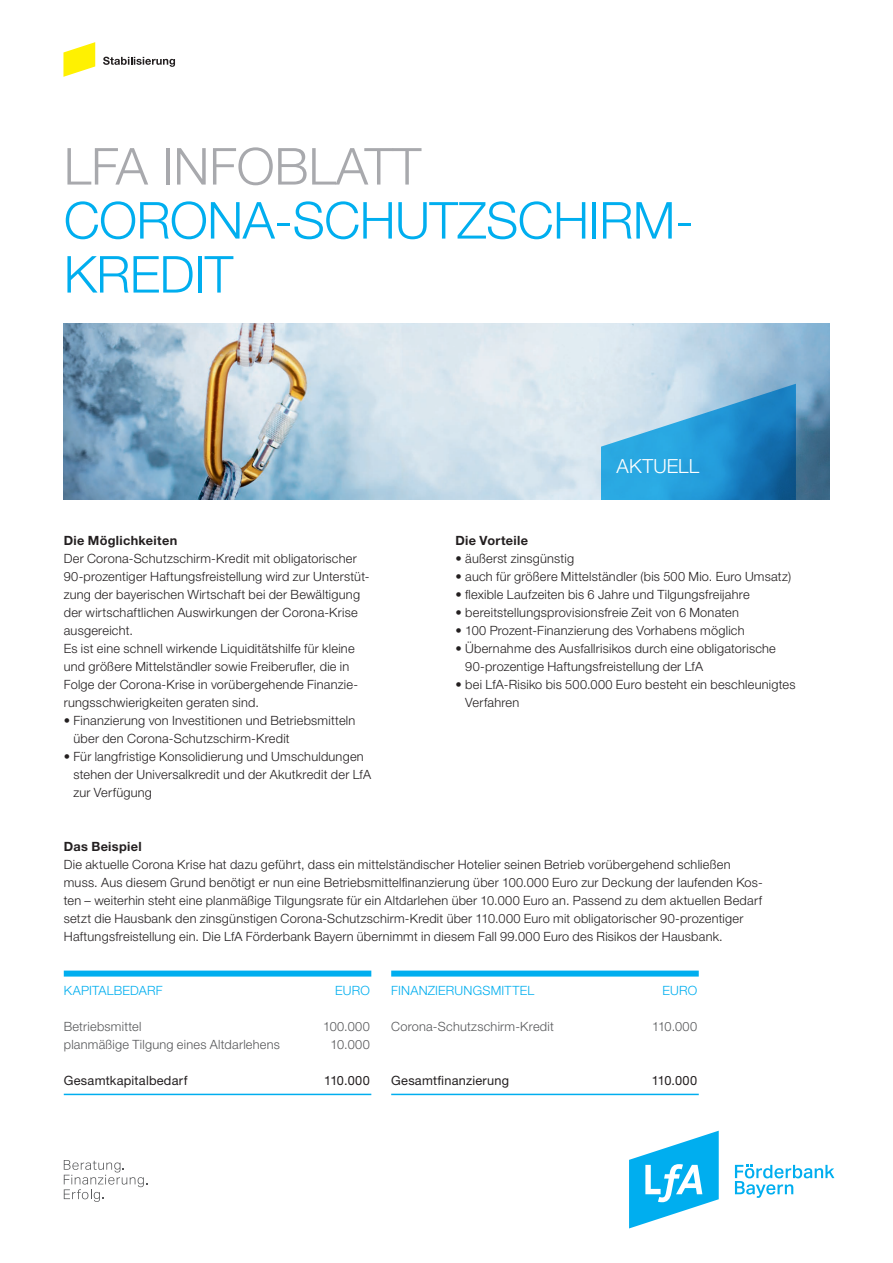
<style>
.page{position:relative;width:893px;height:1263px;background:#fff}
.page>*{position:absolute;margin:0;border:0;box-sizing:border-box;transform-origin:0 0}
.Headline_34_Pt{font:300 51px "Helvetica Neue LT Std";letter-spacing:-.01em;color:#00aeef}
.Headline_34_Pt-2{font:300 51px "Helvetica Neue LT Std";color:#a8a9ad}
.Headline_40_Pt{font:300 19.5px "Helvetica Neue LT Std";letter-spacing:.005em;color:#fff}
.Copy{font:300 12.75px/18px "Helvetica Neue LT Std";letter-spacing:.02em;color:#231f20}
.T-Tabelle__Copy_2020{font:300 12.75px "Helvetica Neue LT Std";letter-spacing:.02em;color:#57585a}
.T-Tabelle__Abschluss{font:12.75px "Helvetica Neue LT Std";letter-spacing:.02em;color:#231f20}
.T-Tabelle__Headline{font:300 12.75px "Helvetica Neue LT Std";letter-spacing:.015em;color:#00aeef}
.Copy__Auszeichnung{font:700 12.75px "Helvetica Neue LT Std";letter-spacing:.025em;color:#231f20}
</style>
<div class="page">
<svg style="left:63px;top:42px;width:32px;height:35px"></svg>
<svg style="left:103px;top:57px;width:72px;height:10px"></svg>
<div style="left:64px;top:970px;width:307px;height:6px;background:#00aeef"></div>
<hr style="left:64px;top:1094px;width:307px;height:1px;background:#00aeef">
<div style="left:391px;top:970px;width:308px;height:6px;background:#00aeef"></div>
<hr style="left:391px;top:1094px;width:308px;height:1px;background:#00aeef">
<img style="left:64px;top:323px;width:765px;height:177px">
<svg style="left:601px;top:384px;width:195px;height:116px"></svg>
<svg style="left:629px;top:1131px;width:90px;height:97px"></svg>
<svg style="left:735px;top:1165px;width:99px;height:33px"></svg>
<svg style="left:64px;top:1160px;width:83px;height:42px"></svg>
<p class="Headline_34_Pt-2" style="left:64px;top:135px;width:359px">LFA INFOBLATT</p>
<p class="Headline_34_Pt" style="left:64px;top:189px;width:631px">CORONA-SCHUTZSCHIRM-</p>
<p class="Headline_34_Pt" style="left:64px;top:243px;width:171px">KREDIT</p>
<p class="Copy__Auszeichnung" style="left:64px;top:532px;width:115px">Die Möglichkeiten</p>
<p class="Copy" style="left:64px;top:549px;width:307px">Der Corona-Schutzschirm-Kredit mit obligatorischer 90-prozentiger Haftungsfreistellung wird zur Unterstüt&shy;zung der bayerischen Wirtschaft bei der Bewältigung der wirtschaftlichen Auswirkungen der Corona-Krise ausgereicht.</p>
<p class="Copy" style="left:64px;top:639px;width:296px">Es ist eine schnell wirkende Liquiditätshilfe für kleine und größere Mittelständler sowie Freiberufler, die in Folge der Corona-Krise in vorübergehende Finanzie&shy;rungsschwierigkeiten geraten sind.</p>
<p class="Copy" style="left:73px;top:711px;width:283px;text-indent:-10px">• Finanzierung von Investitionen und Betriebsmitteln über den Corona-Schutzschirm-Kredit</p>
<p class="Copy" style="left:73px;top:747px;width:299px;text-indent:-10px">• Für langfristige Konsolidierung und Umschuldungen stehen der Universalkredit und der Akutkredit der LfA zur Verfügung</p>
<p class="Headline_40_Pt" style="left:617px;top:454px;width:84px">AKTUELL</p>
<p class="Copy__Auszeichnung" style="left:455px;top:532px;width:74px">Die Vorteile</p>
<p class="Copy" style="left:455px;top:549px;width:120px">• äußerst zinsgünstig</p>
<p class="Copy" style="left:455px;top:567px;width:337px">• auch für größere Mittelständler (bis 500 Mio. Euro Umsatz)</p>
<p class="Copy" style="left:455px;top:585px;width:296px">• flexible Laufzeiten bis 6 Jahre und Tilgungsfreijahre</p>
<p class="Copy" style="left:455px;top:603px;width:285px">• bereitstellungsprovisionsfreie Zeit von 6 Monaten</p>
<p class="Copy" style="left:455px;top:621px;width:291px">• 100 Prozent-Finanzierung des Vorhabens möglich</p>
<p class="Copy" style="left:465px;top:639px;width:312px;text-indent:-10px">• Übernahme des Ausfallrisikos durch eine obligatorische<br>90-prozentige Haftungsfreistellung der LfA</p>
<p class="Copy" style="left:465px;top:675px;width:332px;text-indent:-10px">• bei LfA-Risiko bis 500.000 Euro besteht ein beschleunigtes<br>Verfahren</p>
<p class="Copy__Auszeichnung" style="left:64px;top:838px;width:80px">Das Beispiel</p>
<p class="Copy" style="left:64px;top:855px;width:700px">Die aktuelle Corona Krise hat dazu geführt, dass ein mittelständischer Hotelier seinen Betrieb vorübergehend schließen muss. Aus diesem Grund benötigt er nun eine Betriebsmittelfinanzierung über 100.000 Euro zur Deckung der laufenden Kos&shy;ten – weiterhin steht eine planmäßige Tilgungsrate für ein Altdarlehen über 10.000 Euro an. Passend zu dem aktuellen Bedarf setzt die Hausbank den zinsgünstigen Corona-Schutzschirm-Kredit über 110.000 Euro mit obligatorischer 90-prozentiger Haftungsfreistellung ein. Die LfA Förderbank Bayern übernimmt in diesem Fall 99.000 Euro des Risikos der Hausbank.</p>
<p class="T-Tabelle__Headline" style="left:64px;top:982px;width:101px">KAPITALBEDARF</p>
<p class="T-Tabelle__Headline" style="left:335px;top:982px;width:36px">EURO</p>
<p class="T-Tabelle__Copy_2020" style="left:64px;top:1018px;width:79px">Betriebsmittel</p>
<p class="T-Tabelle__Copy_2020" style="left:323px;top:1018px;width:48px">100.000</p>
<p class="T-Tabelle__Copy_2020" style="left:64px;top:1036px;width:218px">planmäßige Tilgung eines Altdarlehens</p>
<p class="T-Tabelle__Copy_2020" style="left:331px;top:1036px;width:41px">10.000</p>
<p class="T-Tabelle__Abschluss" style="left:64px;top:1072px;width:125px">Gesamtkapitalbedarf</p>
<p class="T-Tabelle__Abschluss" style="left:324px;top:1072px;width:47px">110.000</p>
<p class="T-Tabelle__Headline" style="left:391px;top:982px;width:145px">FINANZIERUNGSMITTEL</p>
<p class="T-Tabelle__Headline" style="left:662px;top:982px;width:36px">EURO</p>
<p class="T-Tabelle__Copy_2020" style="left:391px;top:1018px;width:164px">Corona-Schutzschirm-Kredit</p>
<p class="T-Tabelle__Copy_2020" style="left:652px;top:1018px;width:47px">110.000</p>
<p class="T-Tabelle__Abschluss" style="left:391px;top:1072px;width:119px">Gesamtfinanzierung</p>
<p class="T-Tabelle__Abschluss" style="left:652px;top:1072px;width:47px">110.000</p>
</div>
